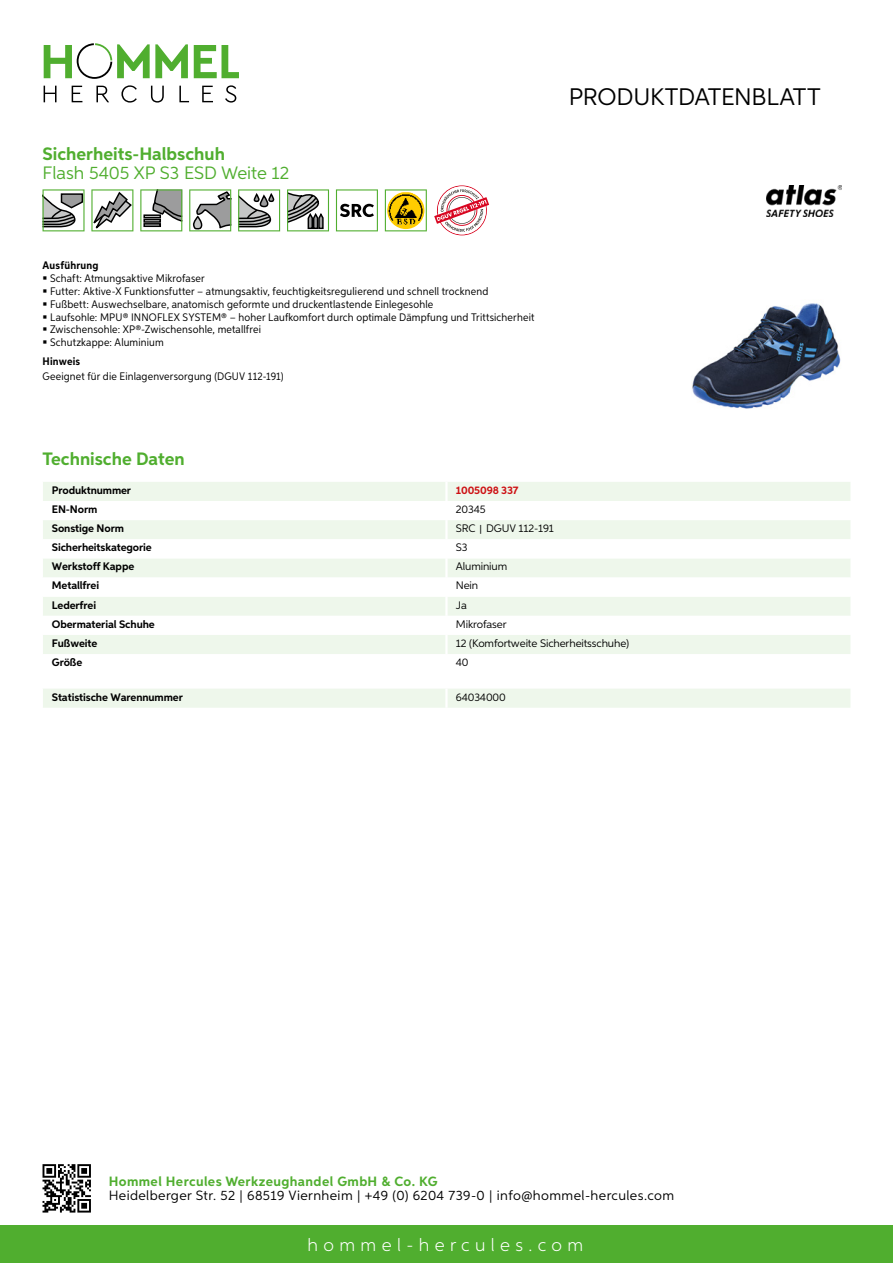
<style>
.page{position:relative;width:893px;height:1263px;background:#fff}
.page>*{position:absolute;margin:0;border:0;box-sizing:border-box;transform-origin:0 0}
.t1{font:24px "Aspira";letter-spacing:-.01em;color:#000}
.t2{font:700 18px "Aspira";color:#50ae2f}
.t3{font:18px "Aspira";color:#50ae2f}
.t4{font:300 18px "Aspira";letter-spacing:.3em;color:#fff}
.t5{font:13.5px "Aspira";letter-spacing:.03em;color:#000}
.t6{font:700 13.5px "Aspira";letter-spacing:.03em;color:#50ae2f}
.t7{font:10.95px/12.8px "Aspira Nar";letter-spacing:.015em;color:#000}
.t8{font:700 10.95px "Aspira";letter-spacing:-.01em;color:#000}
.t9{font:10.95px "Aspira";letter-spacing:-.01em;color:#000}
.t10{font:700 10.95px "Aspira Nar";letter-spacing:.02em;color:#000}
.t11{font:700 10.95px "Aspira";letter-spacing:-.01em;color:#cd1013}
.s1{font-family:"Wuerth Global";font-size:10.5px}
</style>
<div class="page">
<div style="left:0;top:1226px;width:893px;height:37px;background:#50ae2f"></div>
<svg style="left:43px;top:1164px;width:48px;height:48px"></svg>
<svg style="left:194px;top:45px;width:45px;height:33px"></svg>
<svg style="left:44px;top:43px;width:144px;height:36px"></svg>
<svg style="left:44px;top:86px;width:13px;height:16px"></svg>
<svg style="left:72px;top:86px;width:10px;height:16px"></svg>
<svg style="left:96px;top:86px;width:13px;height:16px"></svg>
<svg style="left:121px;top:85px;width:16px;height:18px"></svg>
<svg style="left:151px;top:86px;width:13px;height:17px"></svg>
<svg style="left:179px;top:86px;width:10px;height:16px"></svg>
<svg style="left:202px;top:86px;width:11px;height:16px"></svg>
<svg style="left:225px;top:85px;width:11px;height:18px"></svg>
<div style="left:43px;top:482px;width:807px;height:19px;background:#eef7eb"></div>
<svg style="left:43px;top:520px;width:807px;height:134px;fill:#eef7eb"></svg>
<hr style="left:445px;top:482px;width:3px;height:19px;background:#fff">
<hr style="left:445px;top:520px;width:3px;height:19px;background:#fff">
<hr style="left:445px;top:539px;width:3px;height:19px;background:#fff">
<hr style="left:445px;top:558px;width:3px;height:19px;background:#fff">
<hr style="left:445px;top:577px;width:3px;height:20px;background:#fff">
<hr style="left:445px;top:597px;width:3px;height:19px;background:#fff">
<hr style="left:445px;top:616px;width:3px;height:19px;background:#fff">
<hr style="left:445px;top:635px;width:3px;height:19px;background:#fff">
<div style="left:43px;top:689px;width:807px;height:19px;background:#eef7eb"></div>
<hr style="left:445px;top:689px;width:3px;height:19px;background:#fff">
<svg style="left:43px;top:189px;width:90px;height:42px"></svg>
<svg style="left:140px;top:189px;width:42px;height:42px"></svg>
<svg style="left:189px;top:189px;width:42px;height:42px"></svg>
<svg style="left:238px;top:189px;width:42px;height:42px"></svg>
<svg style="left:287px;top:189px;width:42px;height:42px"></svg>
<svg style="left:336px;top:189px;width:42px;height:42px"></svg>
<svg style="left:385px;top:189px;width:42px;height:42px"></svg>
<svg style="left:434px;top:185px;width:55px;height:50px"></svg>
<img style="left:692px;top:303px;width:149px;height:106px">
<img style="left:766px;top:185px;width:76px;height:32px">
<h2 class="t2" style="left:43px;top:142px;width:184px">Sicherheits-Halbschuh</h2>
<h2 class="t3" style="left:43px;top:162px;width:248px">Flash 5405 XP S3 ESD Weite 12</h2>
<p class="t10" style="left:43px;top:259px;width:58px">Ausführung</p>
<p class="t7" style="left:50px;top:272px;width:486px">Schaft: Atmungsaktive Mikrofaser<br>Futter: Aktive-X Funktionsfutter – atmungsaktiv, feuchtigkeitsregulierend und schnell trocknend<br>Fußbett: Auswechselbare, anatomisch geformte und druckentlastende Einlegesohle<br>Laufsohle: MPU® INNOFLEX SYSTEM® – hoher Laufkomfort durch optimale Dämpfung und Trittsicherheit Zwischensohle: XP®-Zwischensohle, metallfrei<br>Schutzkappe: Aluminium</p>
<p class="t10" style="left:43px;top:355px;width:39px">Hinweis</p>
<p class="t7" style="left:43px;top:370px;width:242px">Geeignet für die Einlagenversorgung (DGUV 112-191)</p>
<h1 class="t1" style="left:569px;top:82px;width:253px">Produktdatenblatt</h1>
<h2 class="t2" style="left:43px;top:448px;width:144px">Technische Daten</h2>
<p class="t8" style="left:52px;top:483px;width:81px">Produktnummer</p>
<p class="t11" style="left:456px;top:483px;width:64px">1005098 337</p>
<p class="t8" style="left:52px;top:502px;width:47px">EN-Norm</p>
<p class="t9" style="left:456px;top:502px;width:31px">20345</p>
<p class="t8" style="left:52px;top:521px;width:74px">Sonstige Norm</p>
<p class="t9" style="left:456px;top:522px;width:100px">SRC <span class="s1">|</span> DGUV 112-191</p>
<p class="t8" style="left:52px;top:541px;width:101px">Sicherheitskategorie</p>
<p class="t9" style="left:456px;top:541px;width:13px">S3</p>
<p class="t8" style="left:52px;top:560px;width:84px">Werkstoff Kappe</p>
<p class="t9" style="left:456px;top:560px;width:53px">Aluminium</p>
<p class="t8" style="left:52px;top:579px;width:49px">Metallfrei</p>
<p class="t9" style="left:456px;top:579px;width:24px">Nein</p>
<p class="t8" style="left:52px;top:598px;width:46px">Lederfrei</p>
<p class="t9" style="left:456px;top:598px;width:13px">Ja</p>
<p class="t8" style="left:52px;top:617px;width:104px">Obermaterial Schuhe</p>
<p class="t9" style="left:456px;top:617px;width:52px">Mikrofaser</p>
<p class="t8" style="left:52px;top:636px;width:47px">Fußweite</p>
<p class="t9" style="left:456px;top:636px;width:175px">12 (Komfortweite Sicherheitsschuhe)</p>
<p class="t8" style="left:52px;top:655px;width:32px">Größe</p>
<p class="t9" style="left:456px;top:655px;width:14px">40</p>
<p class="t8" style="left:52px;top:690px;width:132px">Statistische Warennummer</p>
<p class="t9" style="left:456px;top:690px;width:52px">64034000</p>
<p class="t6" style="left:109px;top:1172px;width:330px">Hommel Hercules Werkzeughandel GmbH &amp; Co. KG</p>
<p class="t5" style="left:109px;top:1187px;width:567px">Heidelberger Str. 52 | 68519 Viernheim | +49 (0) 6204 739-0 | info@hommel-hercules.com</p>
<h2 class="t4" style="left:307px;top:1234px;width:277px">hommel-hercules.com</h2>
</div>
